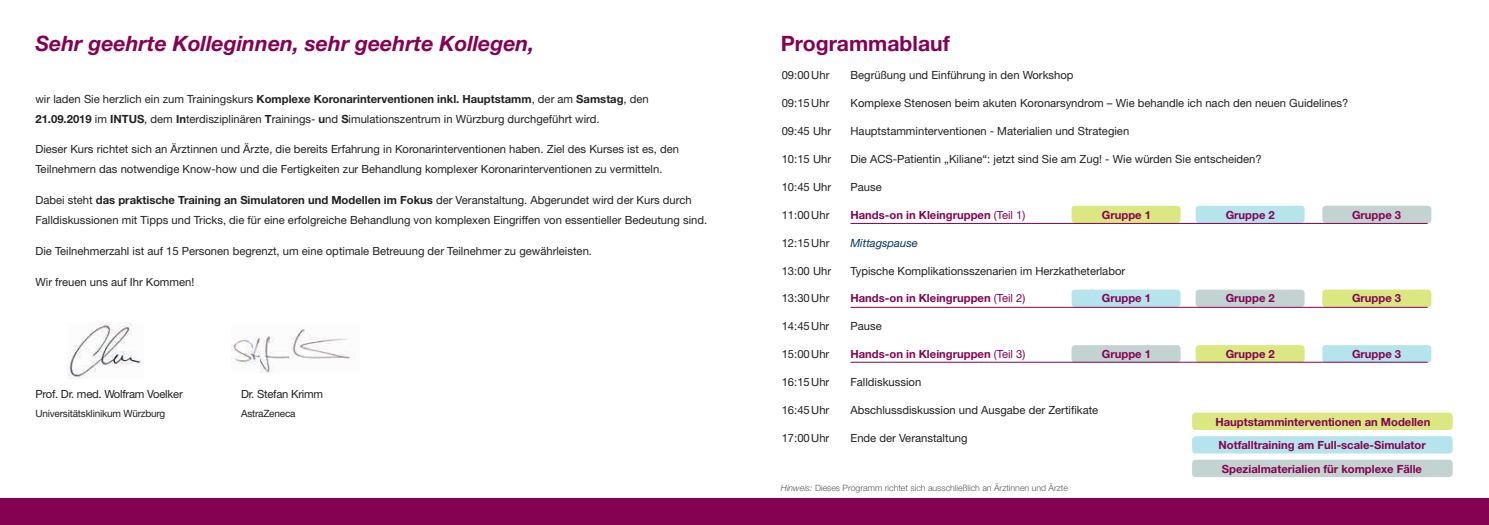
<style>
.page{position:relative;width:1489px;height:525px;background:#fff}
.page>*{position:absolute;margin:0;border:0;box-sizing:border-box;transform-origin:0 0}
.t1{font:italic 700 21.12px "Helvetica Neue LT";color:#850152}
.t2{font:700 21.12px "Helvetica Neue LT";color:#850152}
.t3{font:11.25px/20px "Helvetica Neue LT";color:#231f20}
.t4{font:700 11.25px/22.9px "Helvetica Neue LT";color:#850152}
.t5{font:11.25px "Helvetica Neue LT";letter-spacing:-.02em;color:#231f20}
.t6{font:italic 11.25px "Helvetica Neue LT";color:#003560}
.t7{font:10px "Helvetica Neue LT";letter-spacing:-.02em;color:#231f20}
.t8{font:300 8.75px "Helvetica Neue LT";color:#57585a}
.s1{font-weight:700}
.s2{font-weight:400}
.s3{font-style:italic}
</style>
<div class="page">
<div style="left:1322px;top:289px;width:109px;height:18px;background:#dbe781;border-radius:4px"></div>
<div style="left:1071px;top:206px;width:109px;height:17px;background:#dbe781;border-radius:4px"></div>
<div style="left:1195px;top:206px;width:109px;height:17px;background:#b5e4ed;border-radius:4px"></div>
<div style="left:1322px;top:206px;width:109px;height:17px;background:#c3d3d1;border-radius:4px"></div>
<div style="left:1071px;top:345px;width:109px;height:17px;background:#c3d3d1;border-radius:4px"></div>
<div style="left:1195px;top:345px;width:109px;height:17px;background:#dbe781;border-radius:4px"></div>
<div style="left:1322px;top:345px;width:109px;height:17px;background:#b5e4ed;border-radius:4px"></div>
<div style="left:1071px;top:289px;width:109px;height:18px;background:#b5e4ed;border-radius:4px"></div>
<div style="left:1195px;top:289px;width:109px;height:18px;background:#c3d3d1;border-radius:4px"></div>
<div style="left:0;top:498px;width:1488px;height:26px;background:#850152"></div>
<hr style="left:850px;top:223px;width:577px;height:1px;background:#850152">
<hr style="left:850px;top:307px;width:577px;height:1px;background:#850152">
<hr style="left:850px;top:362px;width:577px;height:1px;background:#850152">
<img style="left:67px;top:322px;width:74px;height:56px">
<img style="left:231px;top:329px;width:119px;height:44px">
<div style="left:1191px;top:412px;width:261px;height:18px;background:#dbe781;border-radius:4px"></div>
<div style="left:1191px;top:436px;width:261px;height:17px;background:#b5e4ed;border-radius:4px"></div>
<div style="left:1191px;top:459px;width:261px;height:18px;background:#c3d3d1;border-radius:4px"></div>
<h1 class="t1" style="left:35px;top:31px;width:500px">Sehr geehrte Kolleginnen, sehr geehrte Kollegen,</h1>
<h1 class="t2" style="left:780px;top:31px;width:170px">Programmablauf</h1>
<p class="t3" style="left:35px;top:89px;width:615px">wir laden Sie herzlich ein zum Trainingskurs <span class="s1">Komplexe Koronarinterventionen inkl. Hauptstamm</span>, der am <span class="s1">Samstag</span>, den<br><span class="s1">21.09.2019</span> im <span class="s1">INTUS</span>, dem <span class="s1">In</span>terdisziplinären <span class="s1">T</span>rainings- <span class="s1">u</span>nd <span class="s1">S</span>imulationszentrum in Würzburg durchgeführt wird.</p>
<p class="t3" style="left:35px;top:139px;width:645px">Dieser Kurs richtet sich an Ärztinnen und Ärzte, die bereits Erfahrung in Koronarinterventionen haben. Ziel des Kurses ist es, den<br>Teilnehmern das notwendige Know-how und die Fertigkeiten zur Behandlung komplexer Koronarinterventionen zu vermitteln.</p>
<p class="t3" style="left:35px;top:190px;width:673px">Dabei steht <span class="s1">das praktische Training an Simulatoren und Modellen im Fokus</span> der Veranstaltung. Abgerundet wird der Kurs durch<br>Falldiskussionen mit Tipps und Tricks, die für eine erfolgreiche Behandlung von komplexen Eingriffen von essentieller Bedeutung sind.</p>
<p class="t3" style="left:35px;top:240px;width:558px">Die Teilnehmerzahl ist auf 15 Personen begrenzt, um eine optimale Betreuung der Teilnehmer zu gewährleisten.</p>
<p class="t3" style="left:35px;top:271px;width:160px">Wir freuen uns auf Ihr Kommen!</p>
<p class="t5" style="left:35px;top:387px;width:149px">Prof. Dr. med. Wolfram Voelker</p>
<p class="t7" style="left:35px;top:407px;width:131px">Universitätsklinikum Würzburg</p>
<p class="t5" style="left:241px;top:387px;width:84px">Dr. Stefan Krimm</p>
<p class="t7" style="left:241px;top:407px;width:56px">AstraZeneca</p>
<p class="t3" style="left:781px;top:65px;width:49px">09:00Uhr</p>
<p class="t3" style="left:850px;top:65px;width:224px">Begrüßung und Einführung in den Workshop</p>
<p class="t3" style="left:781px;top:93px;width:49px">09:15Uhr</p>
<p class="t3" style="left:850px;top:93px;width:499px">Komplexe Stenosen beim akuten Koronarsyndrom – Wie behandle ich nach den neuen Guidelines?</p>
<p class="t3" style="left:781px;top:120px;width:51px">09:45 Uhr</p>
<p class="t3" style="left:850px;top:120px;width:280px">Hauptstamminterventionen - Materialien und Strategien</p>
<p class="t3" style="left:781px;top:148px;width:51px">10:15 Uhr</p>
<p class="t3" style="left:850px;top:148px;width:413px">Die ACS-Patientin „Kiliane“: jetzt sind Sie am Zug! - Wie würden Sie entscheiden?</p>
<p class="t3" style="left:781px;top:176px;width:51px">10:45 Uhr</p>
<p class="t3" style="left:850px;top:176px;width:33px">Pause</p>
<p class="t3" style="left:781px;top:204px;width:49px">11:00Uhr</p>
<p class="t4" style="left:850px;top:203px;width:176px">Hands-on in Kleingruppen <span class="s2">(Teil 1)</span></p>
<p class="t4" style="left:1101px;top:203px;width:51px">Gruppe 1</p>
<p class="t4" style="left:1225px;top:203px;width:51px">Gruppe 2</p>
<p class="t4" style="left:1351px;top:203px;width:51px">Gruppe 3</p>
<p class="t3" style="left:781px;top:232px;width:49px">12:15Uhr</p>
<p class="t6" style="left:850px;top:236px;width:69px">Mittagspause</p>
<p class="t3" style="left:781px;top:260px;width:51px">13:00 Uhr</p>
<p class="t3" style="left:850px;top:260px;width:276px">Typische Komplikationsszenarien im Herzkatheterlabor</p>
<p class="t3" style="left:781px;top:288px;width:49px">13:30Uhr</p>
<p class="t4" style="left:850px;top:286px;width:176px">Hands-on in Kleingruppen <span class="s2">(Teil 2)</span></p>
<p class="t4" style="left:1101px;top:286px;width:51px">Gruppe 1</p>
<p class="t4" style="left:1225px;top:286px;width:51px">Gruppe 2</p>
<p class="t4" style="left:1351px;top:286px;width:51px">Gruppe 3</p>
<p class="t3" style="left:781px;top:316px;width:49px">14:45Uhr</p>
<p class="t3" style="left:850px;top:316px;width:33px">Pause</p>
<p class="t3" style="left:781px;top:344px;width:49px">15:00Uhr</p>
<p class="t4" style="left:850px;top:342px;width:176px">Hands-on in Kleingruppen <span class="s2">(Teil 3)</span></p>
<p class="t4" style="left:1101px;top:342px;width:51px">Gruppe 1</p>
<p class="t4" style="left:1225px;top:342px;width:51px">Gruppe 2</p>
<p class="t4" style="left:1351px;top:342px;width:51px">Gruppe 3</p>
<p class="t3" style="left:781px;top:372px;width:49px">16:15Uhr</p>
<p class="t3" style="left:850px;top:372px;width:72px">Falldiskussion</p>
<p class="t3" style="left:781px;top:400px;width:49px">16:45Uhr</p>
<p class="t3" style="left:850px;top:400px;width:249px">Abschlussdiskussion und Ausgabe der Zertifikate</p>
<p class="t3" style="left:781px;top:428px;width:49px">17:00Uhr</p>
<p class="t3" style="left:850px;top:428px;width:119px">Ende der Veranstaltung</p>
<p class="t4" style="left:1215px;top:410px;width:216px">Hauptstamminterventionen an Modellen<br>Notfalltraining am Full-scale-Simulator</p>
<p class="t4" style="left:1221px;top:457px;width:201px">Spezialmaterialien für komplexe Fälle</p>
<p class="t8" style="left:780px;top:482px;width:289px"><span class="s3">Hinweis:</span> Dieses Programm richtet sich ausschließlich an Ärztinnen und Ärzte</p>
</div>
